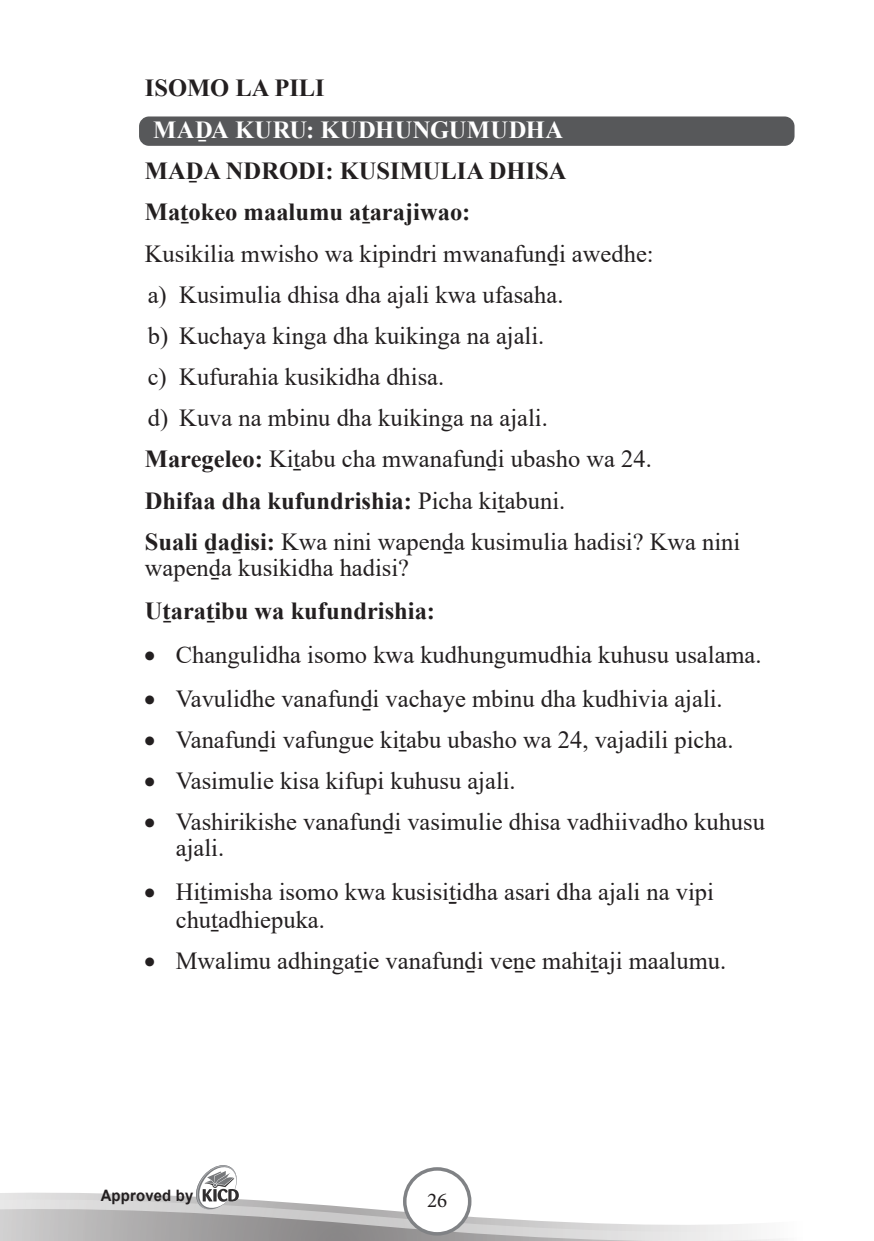
<style>
.page{position:relative;width:874px;height:1241px;background:#fff}
.page>*{position:absolute;margin:0;border:0;box-sizing:border-box;transform-origin:0 0}
.Body_Text{font:24.5px/26.2px "Times New Roman";color:#231f20}
.heading_1{font:700 24.5px "Times New Roman";color:#231f20}
.strand_1{font:700 24.5px "Times New Roman";letter-spacing:.015em;color:#fff}
.Isomo_la{font:700 24.5px "Times New Roman";color:#231f20}
.t1{font:21px "Minion Pro";color:#231f20}
.t2{font:700 15.75px "Arial";letter-spacing:.015em;color:#231f20;scale:.95 1}
.s1{color:#221f1f}
.s2{font-weight:700}
.s3{font-weight:400}
.s4{font-weight:700;color:#221f1f}
</style>
<div class="page">
<svg style="left:0;top:1165px;width:780px;height:75px"></svg>
<div style="left:139px;top:116px;width:655px;height:30px;background:#57585a;border-radius:10px"></div>
<p class="Isomo_la" style="left:145px;top:70px;width:181px">ISOMO LA PILI</p>
<p class="strand_1" style="left:153px;top:112px;width:411px">MAḎA KURU: KUDHUNGUMUDHA</p>
<p class="heading_1" style="left:145px;top:153px;width:423px">MAḎA NDRODI: KUSIMULIA DHISA</p>
<p class="heading_1" style="left:145px;top:194px;width:327px">Ma<span class="s1">ṯ</span>okeo maalumu <span class="s1">aṯarajiwao:</span></p>
<p class="Body_Text" style="left:145px;top:239px;width:510px">Kusikilia mwisho wa kipindri mwanafun<span class="s1">ḏi</span> awedhe:</p>
<p class="Body_Text" style="left:148px;top:280px;width:417px">a) Kusimulia dhisa dha ajali kwa ufasaha.</p>
<p class="Body_Text" style="left:148px;top:322px;width:398px">b) Kuchaya kinga dha kuikinga na ajali.</p>
<p class="Body_Text" style="left:148px;top:363px;width:298px">c) Kufurahia kusikidha dhisa.</p>
<p class="Body_Text" style="left:148px;top:404px;width:401px">d) Kuva na mbinu dha kuikinga na ajali.</p>
<p class="Body_Text" style="left:145px;top:445px;width:508px"><span class="s2">Maregeleo:</span> Kiṯabu cha mwanafun<span class="s1">ḏi</span> ubasho wa 24.</p>
<p class="heading_1" style="left:145px;top:482px;width:422px">Dhifaa dha kufundrishia: <span class="s3">Picha kiṯabuni.</span></p>
<p class="Body_Text" style="left:145px;top:527px;width:596px"><span class="s2">Suali</span> <span class="s4">ḏ</span><span class="s2">a</span><span class="s4">ḏ</span><span class="s2">isi:</span> Kwa nini wapen<span class="s1">ḏ</span>a kusimulia hadisi? Kwa nini wapen<span class="s1">ḏa</span> kusikidha hadisi?</p>
<p class="heading_1" style="left:145px;top:592px;width:291px">Uṯaraṯibu wa kufundrishia:</p>
<p class="Body_Text" style="left:144px;top:640px;width:618px">• Changulidha isomo kwa kudhungumudhia kuhusu usalama.</p>
<p class="Body_Text" style="left:144px;top:684px;width:579px">• Vavulidhe vanafun<span class="s1">ḏi</span> vachaye mbinu dha kudhivia ajali.</p>
<p class="Body_Text" style="left:144px;top:725px;width:590px">• Vanafun<span class="s1">ḏi</span> vafungue kiṯabu ubasho wa 24, vajadili picha.</p>
<p class="Body_Text" style="left:144px;top:766px;width:373px">• Vasimulie kisa kifupi kuhusu ajali.</p>
<p class="Body_Text" style="left:176px;top:807px;width:590px;text-indent:-32px">• Vashirikishe vanafun<span class="s1">ḏ</span>i vasimulie dhisa vadhiivadho kuhusu ajali.</p>
<p class="Body_Text" style="left:176px;top:877px;width:539px;line-height:27.3px;text-indent:-32px">• Hiṯimisha isomo kwa kusisiṯidha asari dha ajali na vipi chuṯadhiepuka.</p>
<p class="Body_Text" style="left:144px;top:946px;width:583px">• Mwalimu adhingaṯie vanafunḏi veṉe mahiṯaji maalumu.</p>
<p class="t2" style="left:101px;top:1184px;width:99px">Approved by</p>
<p class="t1" style="left:427px;top:1186px;width:22px">26</p>
</div>
